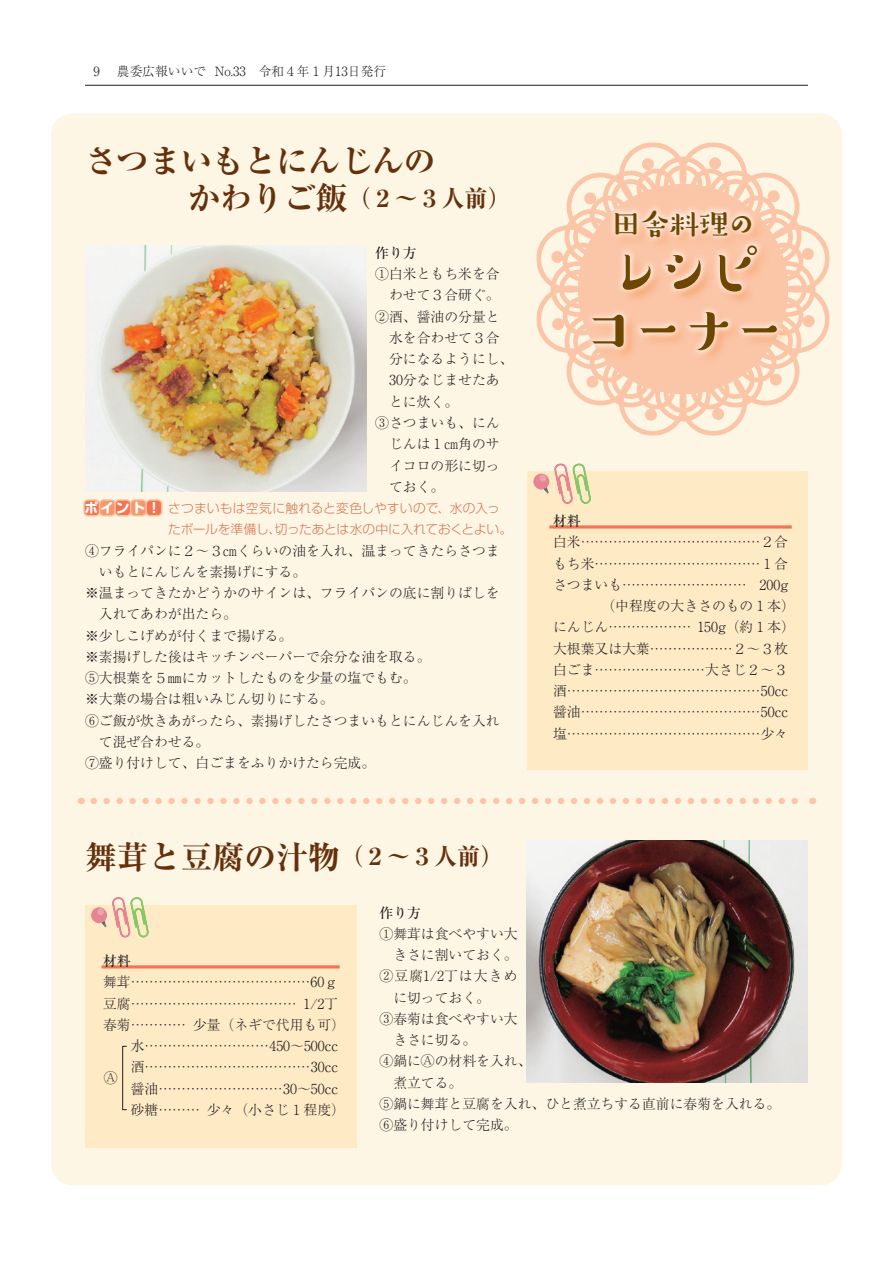
<style>
.page{position:relative;width:893px;height:1263px;background:#fff}
.page>*{position:absolute;margin:0;border:0;box-sizing:border-box;transform-origin:0 0}
.t1{font:500 63.75px/58.5px "Suzumushi Std";letter-spacing:-.225em;color:#6d4600;text-align:center}
.t2{font:700 expanded 31.95px "Ryumin Pr 6";color:#65310c}
.t3{font:500 31.95px "Suzumushi Std";letter-spacing:-.09em;color:#6d4600}
.t4{font:700 expanded 23.4px "Ryumin Pr 6";color:#65310c}
.t5{font:300 13.8px/21.3px "Ryumin Pr 6";color:#231f20;text-align:right}
.t6{font:300 13.8px "Ryumin Pr 6";letter-spacing:.085em;color:#231f20}
.t7{font:500 13.8px "Ryumin Pr 6";color:#231f20}
.t8{font:700 13.8px "Soft Go Std";color:#fff}
.t9{font:300 12.75px/21.3px "Soft Go Std";letter-spacing:-.005em;color:#d37453}
.t10{font:300 12.75px "Ryumin Pr 6";color:#231f20}
</style>
<div class="page">
<div style="left:51px;top:114px;width:791px;height:1071px;background:#fef6e5;border-radius:21px"></div>
<div style="left:527px;top:472px;width:281px;height:298px;background:#feeac5"></div>
<div style="left:85px;top:905px;width:271px;height:243px;background:#feeac5"></div>
<svg style="left:536px;top:142px;width:294px;height:294px"></svg>
<div style="left:533px;top:474px;width:16px;height:15px;background:#e78494;border-radius:50%"></div>
<div style="left:539px;top:475px;width:7px;height:6px;background:#eaa2ac;border-radius:50%"></div>
<svg style="left:543px;top:463px;width:49px;height:41px"></svg>
<div style="left:91px;top:907px;width:16px;height:16px;background:#e78494;border-radius:50%"></div>
<div style="left:97px;top:908px;width:7px;height:7px;background:#eaa2ac;border-radius:50%"></div>
<svg style="left:101px;top:897px;width:48px;height:41px"></svg>
<div style="left:591px;top:208px;width:200px;height:157px;background:#f47d2a;opacity:.5"></div>
<div style="left:586px;top:203px;width:198px;height:155px;background:#fff;opacity:.75"></div>
<hr style="left:102px;top:965px;width:238px;height:3px;background:#f37452">
<svg style="left:94px;top:798px;width:704px;height:6px"></svg>
<img style="left:526px;top:840px;width:282px;height:243px">
<img style="left:85px;top:246px;width:282px;height:245px">
<svg style="left:549px;top:525px;width:243px;height:4px"></svg>
<div style="left:122px;top:1046px;width:5px;height:64px;border:1px solid #231f20"></div>
<div style="left:84px;top:500px;width:16px;height:16px;background:#f37452;border-radius:4px"></div>
<div style="left:83px;top:499px;width:17px;height:17px;border:1px solid #fbbf96;border-radius:4px"></div>
<div style="left:100px;top:500px;width:15px;height:16px;background:#f7966c;border-radius:4px"></div>
<div style="left:99px;top:499px;width:17px;height:17px;border:1px solid #fbbf96;border-radius:4px"></div>
<div style="left:115px;top:500px;width:16px;height:16px;background:#f37452;border-radius:4px"></div>
<div style="left:114px;top:499px;width:17px;height:17px;border:1px solid #fbbf96;border-radius:4px"></div>
<div style="left:131px;top:500px;width:15px;height:16px;background:#f7966c;border-radius:4px"></div>
<div style="left:130px;top:499px;width:17px;height:17px;border:1px solid #fbbf96;border-radius:4px"></div>
<div style="left:146px;top:500px;width:16px;height:16px;background:#f37452;border-radius:4px"></div>
<div style="left:145px;top:499px;width:17px;height:17px;border:1px solid #fbbf96;border-radius:4px"></div>
<hr style="left:85px;top:85px;width:723px;height:1px;background:#231f20">
<p class="t10" style="left:94px;top:61px;width:8px">9</p>
<p class="t10" style="left:117px;top:61px;width:91px">農委広報いいで</p>
<p class="t10" style="left:215px;top:61px;width:173px">No.33　令和４年１月13日発行</p>
<h2 class="t2" style="left:85px;top:136px;width:352px">さつまいもとにんじんの</h2>
<h3 class="t4" style="left:348px;top:179px;width:165px">（２～３人前(</h3>
<h2 class="t2" style="left:188px;top:173px;width:161px">かわりご飯</h2>
<p class="t7" style="left:375px;top:242px;width:43px">作り方</p>
<p class="t5" style="left:375px;top:263px;width:126px">①白米ともち米を合</p>
<p class="t5" style="left:389px;top:284px;width:112px">わせて３合研ぐ。</p>
<p class="t5" style="left:375px;top:305px;width:126px">②酒、醤油の分量と</p>
<p class="t5" style="left:389px;top:326px;width:112px">水を合わせて３合</p>
<p class="t5" style="left:389px;top:348px;width:126px">分になるようにし、</p>
<p class="t5" style="left:389px;top:369px;width:112px">30分なじませたあ</p>
<p class="t5" style="left:389px;top:390px;width:71px">とに炊く。</p>
<p class="t5" style="left:375px;top:411px;width:126px">③さつまいも、にん</p>
<p class="t5" style="left:389px;top:433px;width:112px">じんは１㎝角のサ</p>
<p class="t5" style="left:389px;top:454px;width:112px">イコロの形に切っ</p>
<p class="t5" style="left:389px;top:475px;width:57px">ておく。</p>
<p class="t9" style="left:275px;top:496px;width:239px;text-indent:-107px">さつまいもは空気に触れると変色しやすいので、水の入っ切ったあとは水の中に入れておくとよい。</p>
<p class="t8" style="left:85px;top:498px;width:78px">ポイント!</p>
<p class="t9" style="left:168px;top:517px;width:115px">たボールを準備し、</p>
<p class="t5" style="left:85px;top:539px;width:416px">④フライパンに２～３㎝くらいの油を入れ、温まってきたらさつま</p>
<p class="t5" style="left:99px;top:560px;width:209px">いもとにんじんを素揚げにする。</p>
<p class="t5" style="left:85px;top:581px;width:416px">※温まってきたかどうかのサインは、フライパンの底に割りばしを</p>
<p class="t5" style="left:99px;top:603px;width:140px">入れてあわが出たら。</p>
<p class="t5" style="left:85px;top:624px;width:209px">※少しこげめが付くまで揚げる。</p>
<p class="t5" style="left:85px;top:645px;width:347px">※素揚げした後はキッチンペーパーで余分な油を取る。</p>
<p class="t5" style="left:85px;top:666px;width:333px">⑤大根葉を５㎜にカットしたものを少量の塩でもむ。</p>
<p class="t5" style="left:85px;top:688px;width:250px">※大葉の場合は粗いみじん切りにする。</p>
<p class="t5" style="left:85px;top:709px;width:416px">⑥ご飯が炊きあがったら、素揚げしたさつまいもとにんじんを入れ</p>
<p class="t5" style="left:99px;top:730px;width:112px">て混ぜ合わせる。</p>
<p class="t5" style="left:85px;top:751px;width:292px">⑦盛り付けして、白ごまをふりかけたら完成。</p>
<h2 class="t2" style="left:85px;top:831px;width:257px">舞茸と豆腐の汁物</h2>
<h3 class="t4" style="left:340px;top:838px;width:165px">（２～３人前(</h3>
<h2 class="t3" style="left:610px;top:203px;width:149px">田舎料理の</h2>
<h1 class="t1" style="left:577px;top:242px;width:216px">レシピコーナー</h1>
<p class="t7" style="left:553px;top:510px;width:29px">材料</p>
<p class="t5" style="left:553px;top:531px;width:236px">白米…………………………………２合もち米………………………………１合<br>200g</p>
<p class="t5" style="left:553px;top:573px;width:243px;text-align:left">さつまいも………………………<br>　　　　（中程度の大きさのもの１本(にんじん……………… 150 （g 約１本(大根葉又は大葉………………２～３枚白ごま……………………大さじ２~３酒……………………………………50cc醤油…………………………………50cc塩……………………………………少々</p>
<p class="t7" style="left:103px;top:950px;width:29px">材料</p>
<p class="t5" style="left:103px;top:971px;width:236px">舞茸…………………………………60ｇ<br>1/2丁</p>
<p class="t5" style="left:193px;top:992px;width:154px;text-align:left;text-indent:-90px">豆腐………………………………<br>少量（ネギで代用も可(</p>
<p class="t5" style="left:103px;top:1013px;width:84px">春菊…………</p>
<p class="t5" style="left:131px;top:1034px;width:209px">水………………………450～500cc</p>
<p class="t5" style="left:131px;top:1056px;width:209px">酒………………………………30cc</p>
<p class="t5" style="left:131px;top:1077px;width:209px">醤油………………………30～50cc</p>
<p class="t5" style="left:207px;top:1098px;width:140px">少々（小さじ１程度(</p>
<p class="t5" style="left:104px;top:1066px;width:15px">Ⓐ</p>
<p class="t5" style="left:131px;top:1098px;width:71px">砂糖………</p>
<p class="t7" style="left:379px;top:902px;width:43px">作り方</p>
<p class="t5" style="left:379px;top:922px;width:140px">①舞茸は食べやすい大</p>
<p class="t5" style="left:393px;top:943px;width:126px">きさに割いておく。</p>
<p class="t6" style="left:379px;top:965px;width:140px">②豆腐1/2丁は大きめ</p>
<p class="t5" style="left:393px;top:986px;width:98px">に切っておく。</p>
<p class="t5" style="left:379px;top:1007px;width:140px">③春菊は食べやすい大</p>
<p class="t5" style="left:393px;top:1028px;width:84px">きさに切る。</p>
<p class="t5" style="left:379px;top:1050px;width:154px">④鍋にⒶの材料を入れ、</p>
<p class="t5" style="left:393px;top:1071px;width:71px">煮立てる。</p>
<p class="t5" style="left:379px;top:1092px;width:402px">⑤鍋に舞茸と豆腐を入れ、ひと煮立ちする直前に春菊を入れる。</p>
<p class="t5" style="left:379px;top:1113px;width:140px">⑥盛り付けして完成。</p>
</div>
